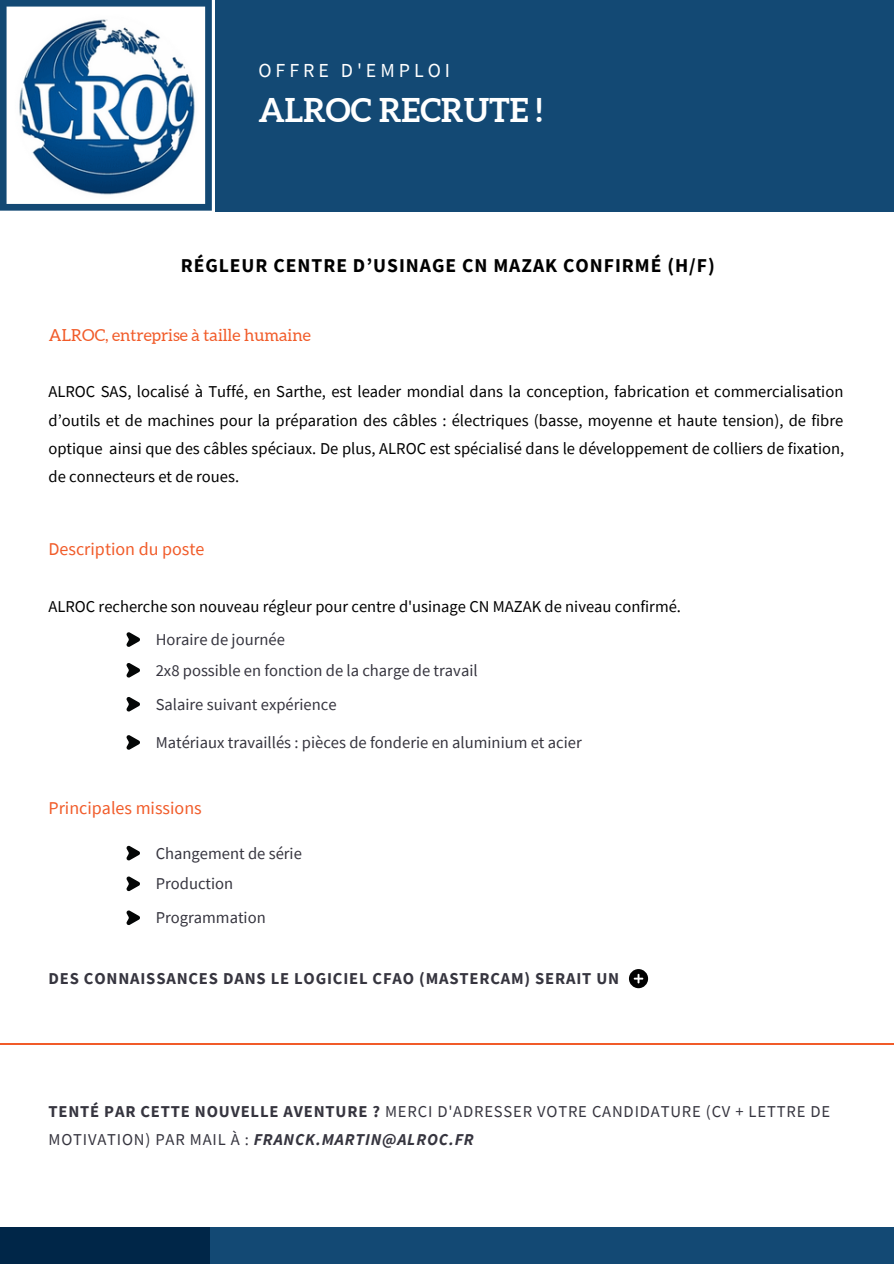
<style>
.page{position:relative;width:894px;height:1264px;background:#fff}
.page>*{position:absolute;margin:0;border:0;box-sizing:border-box;transform-origin:0 0}
.t1{font:700 32.7px "Aleo";color:#fff}
.t2{font:19.8px "Source Sans Pro";letter-spacing:.2em;color:#fff}
.t3{font:700 19.5px "Source Sans Pro";letter-spacing:.05em;color:#000}
.t4{font:18px "Source Sans Pro";color:#f15b29}
.t5{font:16.5px/28.2px "Source Sans Pro";color:#000;text-align:justify}
.t6{font:16.5px "Source Sans Pro";color:#36353f}
.t7{font:16.5px/28.2px "Source Sans Pro";letter-spacing:.05em;color:#36353f}
.t8{font:700 16.5px "Source Sans Pro";letter-spacing:.05em;color:#36353f}
.t9{font:16.5px "Aleo";color:#f15b29}
.s1{font-weight:700}
.s2{font-weight:700;font-style:italic}
</style>
<div class="page">
<div style="left:185px;top:0;width:708px;height:211px;background:#134974"></div>
<div style="left:0;top:0;width:214px;height:226px;background:#fff"></div>
<div style="left:0;top:1227px;width:226px;height:36px;background:#002648"></div>
<div style="left:210px;top:1227px;width:683px;height:36px;background:#134974"></div>
<hr style="left:0;top:1043px;width:893px;height:1px;background:#f15b29">
<svg style="left:0;top:0;width:212px;height:211px"></svg>
<img style="left:14px;top:14px;width:185px;height:186px">
<svg style="left:126px;top:632px;width:14px;height:15px"></svg>
<svg style="left:126px;top:663px;width:14px;height:14px"></svg>
<svg style="left:126px;top:697px;width:14px;height:14px"></svg>
<svg style="left:126px;top:845px;width:14px;height:15px"></svg>
<svg style="left:126px;top:876px;width:14px;height:15px"></svg>
<svg style="left:126px;top:910px;width:14px;height:15px"></svg>
<svg style="left:126px;top:735px;width:14px;height:14px"></svg>
<svg style="left:629px;top:969px;width:19px;height:19px"></svg>
<p class="t2" style="left:258px;top:58px;width:193px">OFFRE D'EMPLOI</p>
<p class="t1" style="left:258px;top:92px;width:285px">ALROC RECRUTE !</p>
<p class="t3" style="left:181px;top:253px;width:535px">RÉGLEUR CENTRE D’USINAGE CN MAZAK CONFIRMÉ (H/F)</p>
<p class="t9" style="left:49px;top:326px;width:263px">ALROC, entreprise à taille humaine</p>
<p class="t5" style="left:48px;top:377px;width:797px">ALROC SAS, localisé à Tuffé, en Sarthe, est leader mondial dans la conception, fabrication et commercialisation d’outils et de machines pour la préparation des câbles : électriques (basse, moyenne et haute tension), de fibre optique ainsi que des câbles spéciaux. De plus, ALROC est spécialisé dans le développement de colliers de fixation, de connecteurs et de roues.</p>
<p class="t4" style="left:48px;top:537px;width:157px">Description du poste</p>
<p class="t5" style="left:48px;top:592px;width:634px">ALROC recherche son nouveau régleur pour centre d'usinage CN MAZAK de niveau confirmé.</p>
<p class="t6" style="left:156px;top:629px;width:131px">Horaire de journée</p>
<p class="t6" style="left:156px;top:659px;width:323px">2x8 possible en fonction de la charge de travail</p>
<p class="t6" style="left:156px;top:693px;width:182px">Salaire suivant expérience</p>
<p class="t6" style="left:156px;top:731px;width:427px">Matériaux travaillés : pièces de fonderie en aluminium et acier</p>
<p class="t4" style="left:48px;top:796px;width:155px">Principales missions</p>
<p class="t6" style="left:156px;top:842px;width:148px">Changement de série</p>
<p class="t6" style="left:156px;top:873px;width:79px">Production</p>
<p class="t6" style="left:156px;top:907px;width:111px">Programmation</p>
<p class="t8" style="left:48px;top:967px;width:572px">DES CONNAISSANCES DANS LE LOGICIEL CFAO (MASTERCAM) SERAIT UN</p>
<p class="t7" style="left:48px;top:1096px;width:782px"><span class="s1">TENTÉ PAR CETTE NOUVELLE AVENTURE ?</span> MERCI D'ADRESSER VOTRE CANDIDATURE (CV + LETTRE DE<br>MOTIVATION) PAR MAIL À : <span class="s2">FRANCK.MARTIN@ALROC.FR</span></p>
</div>
